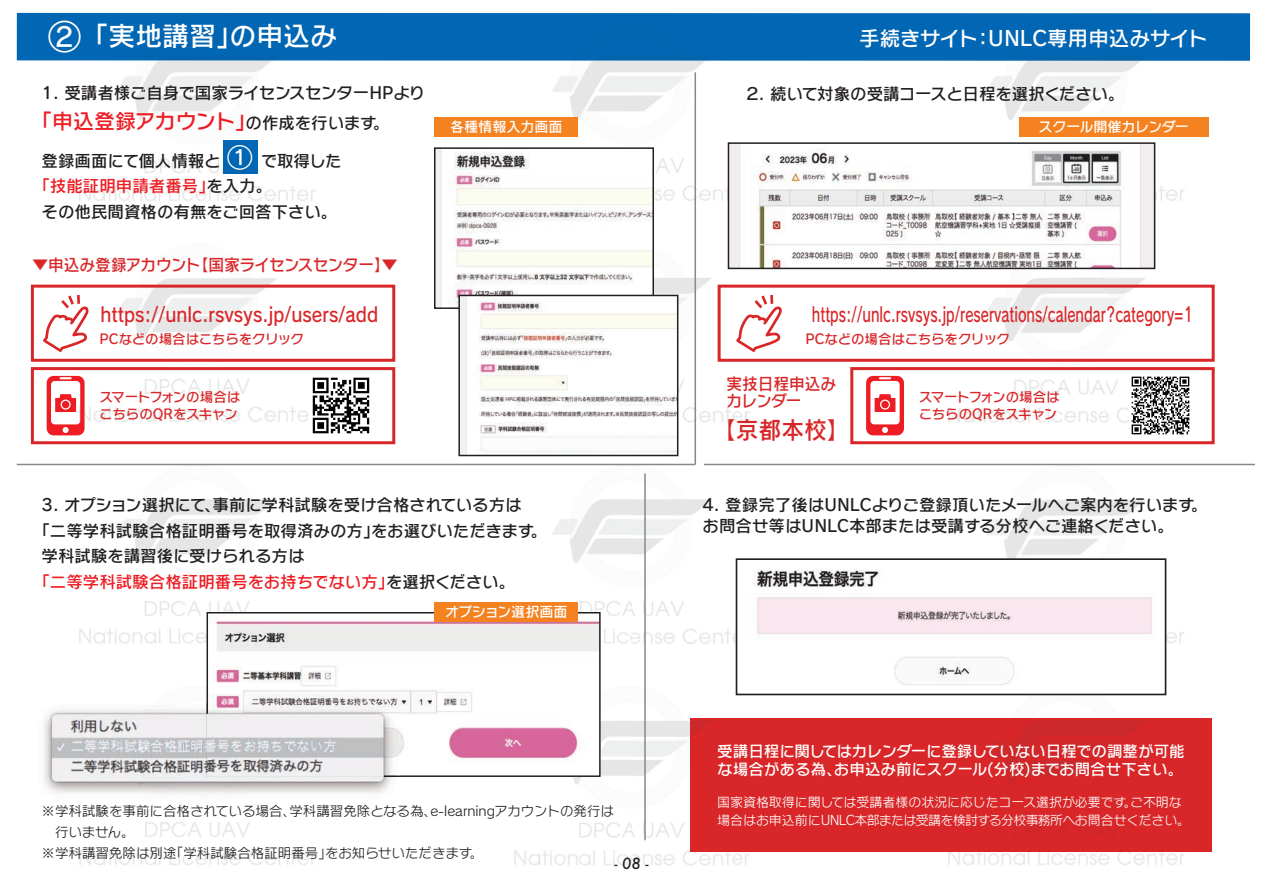
<style>
.page{position:relative;width:1263px;height:893px;background:#fff}
.page>*{position:absolute;margin:0;border:0;box-sizing:border-box;transform-origin:0 0}
.t1{font:26.85px "Rodin NTLG Pro DB";color:#fff}
.t2{font:24px "Rodin NTLG Pro DB";color:#d92628;scale:.95 1}
.t3{font:21px "Rodin NTLG Pro DB";letter-spacing:-.02em;color:#ee1d23}
.t4{font:20.55px "Rodin NTLG Pro DB";color:#fff}
.t5{font:20.1px "Rodin NTLG Pro DB";color:#d92628;scale:.68 1}
.t6{font:20.1px "Rodin NTLG Pro DB";color:#d92628;scale:.87 1}
.t7{font:16.5px/21.3px "Rodin NTLG Pro DB";color:#231f20}
.t8{font:16.5px "Rodin NTLG Pro DB";color:#ee1d23}
.t9{font:16.5px "Rodin NTLG Pro DB";letter-spacing:-.04em;color:#d92628;scale:.95 1}
.t10{font:16.5px/17px "Rodin NTLG Pro DB";letter-spacing:-.01em;color:#d92628;scale:.95 1}
.t11{font:15.6px/18.3px "Rodin NTLG Pro DB";color:#fff}
.t12{font:italic 500 15px "Futura";color:#231f20}
.t13{font:14.1px "Rodin NTLG Pro DB";letter-spacing:-.025em;color:#fff}
.t14{font:14.1px "Rodin NTLG Pro DB";letter-spacing:-.02em;color:#fff}
.t15{font:14.1px "Rodin NTLG Pro DB";color:#fff}
.t16{font:13.5px/21.3px "Rodin NTLG Pro M";color:#231f20}
.t17{font:13.5px/17px "Rodin NTLG Pro DB";letter-spacing:-.01em;color:#d92628}
.t18{font:12.9px/18.3px "Rodin NTLG Pro M";color:#fff}
.s1{font-size:33px}
.s2{font-size:16.5px;color:#231f20}
.s3{font-size:25.5px;color:#fff}
.s4{color:#231f20}
</style>
<div class="page">
<img style="left:16px;top:12px;width:615px;height:618px">
<img style="left:631px;top:13px;width:620px;height:144px">
<img style="left:631px;top:157px;width:105px;height:709px">
<img style="left:1105px;top:157px;width:150px;height:420px">
<img style="left:736px;top:269px;width:316px;height:289px">
<img style="left:1052px;top:269px;width:53px;height:286px">
<img style="left:1158px;top:577px;width:54px;height:158px">
<img style="left:79px;top:630px;width:128px;height:73px">
<img style="left:579px;top:630px;width:53px;height:236px">
<img style="left:736px;top:695px;width:422px;height:24px">
<img style="left:514px;top:777px;width:65px;height:88px">
<img style="left:1211px;top:735px;width:1px;height:117px">
<img style="left:79px;top:822px;width:237px;height:43px">
<img style="left:736px;top:852px;width:449px;height:13px">
<img style="left:224px;top:141px;width:33px;height:32px">
<div style="left:691px;top:719px;width:520px;height:133px;background:#d92628"></div>
<img style="left:754px;top:561px;width:409px;height:131px">
<div style="left:736px;top:558px;width:430px;height:137px;border:2px solid #231f20"></div>
<img style="left:731px;top:145px;width:421px;height:121px">
<div style="left:728px;top:142px;width:427px;height:127px;border:2px solid #231f20"></div>
<svg style="left:207px;top:612px;width:394px;height:165px"></svg>
<img style="left:44px;top:703px;width:348px;height:92px">
<img style="left:207px;top:703px;width:191px;height:74px">
<div style="left:17px;top:13px;width:1233px;height:48px;background:#0166b3"></div>
<hr style="left:17px;top:464px;width:678px;height:1px;background:#87888b">
<hr style="left:704px;top:464px;width:551px;height:1px;background:#87888b">
<hr style="left:694px;top:72px;width:2px;height:392px;background:#87888b">
<hr style="left:644px;top:473px;width:2px;height:367px;background:#87888b">
<img style="left:437px;top:150px;width:214px;height:156px">
<div style="left:434px;top:147px;width:220px;height:162px;border:2px solid #231f20"></div>
<img style="left:461px;top:298px;width:214px;height:155px">
<div style="left:458px;top:295px;width:220px;height:161px;border:2px solid #231f20"></div>
<div style="left:434px;top:117px;width:144px;height:20px;background:#f58220"></div>
<div style="left:434px;top:602px;width:144px;height:20px;background:#f58220"></div>
<div style="left:1019px;top:117px;width:189px;height:20px;background:#f58220"></div>
<div style="left:31px;top:285px;width:364px;height:77px;border:3px solid #d92628"></div>
<div style="left:31px;top:367px;width:364px;height:77px;border:3px solid #d92628"></div>
<svg style="left:40px;top:292px;width:52px;height:62px"></svg>
<svg style="left:47px;top:376px;width:38px;height:59px"></svg>
<img style="left:310px;top:376px;width:61px;height:59px">
<div style="left:718px;top:285px;width:497px;height:77px;border:3px solid #d92628"></div>
<div style="left:850px;top:367px;width:365px;height:77px;border:3px solid #d92628"></div>
<svg style="left:734px;top:292px;width:51px;height:62px"></svg>
<svg style="left:866px;top:376px;width:38px;height:59px"></svg>
<img style="left:1130px;top:376px;width:60px;height:59px">
<h1 class="t1" style="left:48px;top:19px;width:290px"><span class="s1">②</span>「実地講習」の申込み</h1>
<p class="t7" style="left:42px;top:82px;width:385px">1. 受講者様ご自身で国家ライセンスセンターHPより</p>
<p class="t3" style="left:31px;top:107px;width:360px">「申込登録アカウント」<span class="s2">の作成を行います。</span></p>
<p class="t7" style="left:42px;top:149px;width:301px">登録画面にて個人情報と <span class="s3">①</span> で取得した</p>
<p class="t8" style="left:33px;top:175px;width:240px">「技能証明申請者番号」<span class="s4">を入力。</span></p>
<p class="t7" style="left:42px;top:200px;width:297px">その他民間資格の有無をご回答下さい。</p>
<p class="t9" style="left:33px;top:254px;width:386px">▼申込み登録アカウント【国家ライセンスセンター】▼</p>
<p class="t6" style="left:100px;top:301px;width:321px">https://unlc.rsvsys.jp/users/add</p>
<p class="t17" style="left:100px;top:330px;width:206px">PCなどの場合はこちらをクリック</p>
<p class="t17" style="left:99px;top:388px;width:143px">スマートフォンの場合はこちらのQRをスキャン</p>
<p class="t15" style="left:450px;top:117px;width:114px">各種情報入力画面</p>
<p class="t7" style="left:42px;top:494px;width:482px">3. オプション選択にて、事前に学科試験を受け合格されている方は</p>
<p class="t7" style="left:33px;top:519px;width:515px">「二等学科試験合格証明番号を取得済みの方」をお選びいただきます。</p>
<p class="t7" style="left:42px;top:545px;width:265px">学科試験を講習後に受けられる方は</p>
<p class="t8" style="left:33px;top:571px;width:483px">「二等学科試験合格証明番号をお持ちでない方」<span class="s4">を選択ください。</span></p>
<p class="t14" style="left:445px;top:602px;width:124px">オプション選択画面</p>
<p class="t16" style="left:42px;top:799px;width:574px">※学科試験を事前に合格されている場合、学科講習免除となる為、e-learningアカウントの発行は　行いません。<br>※学科講習免除は別途「学科試験合格証明番号」をお知らせいただきます。</p>
<p class="t12" style="left:614px;top:853px;width:36px">- 08 -</p>
<p class="t4" style="left:859px;top:25px;width:350px">手続きサイト：UNLC専用申込みサイト</p>
<p class="t7" style="left:744px;top:83px;width:382px">２. 続いて対象の受講コースと日程を選択ください。</p>
<p class="t13" style="left:1038px;top:117px;width:152px">スクール開催カレンダー</p>
<p class="t5" style="left:812px;top:301px;width:562px">https://unlc.rsvsys.jp/reservations/calendar?category=1</p>
<p class="t17" style="left:805px;top:330px;width:206px">PCなどの場合はこちらをクリック</p>
<p class="t10" style="left:726px;top:374px;width:117px">実技日程申込みカレンダー</p>
<h2 class="t2" style="left:713px;top:414px;width:146px">【京都本校】</h2>
<p class="t17" style="left:919px;top:388px;width:143px">スマートフォンの場合はこちらのQRをスキャン</p>
<p class="t7" style="left:702px;top:494px;width:507px">4. 登録完了後はUNLCよりご登録頂いたメールへご案内を行います。お問合せ等はUNLC本部または受講する分校へご連絡ください。</p>
<p class="t11" style="left:717px;top:741px;width:469px">受講日程に関してはカレンダーに登録していない日程での調整が可能な場合がある為、お申込み前にスクール(分校)までお問合せ下さい。</p>
<p class="t18" style="left:717px;top:792px;width:475px">国家資格取得に関しては受講者様の状況に応じたコース選択が必要です。ご不明な場合はお申込前にUNLC本部または受講を検討する分校事務所へお問合せください。</p>
</div>
